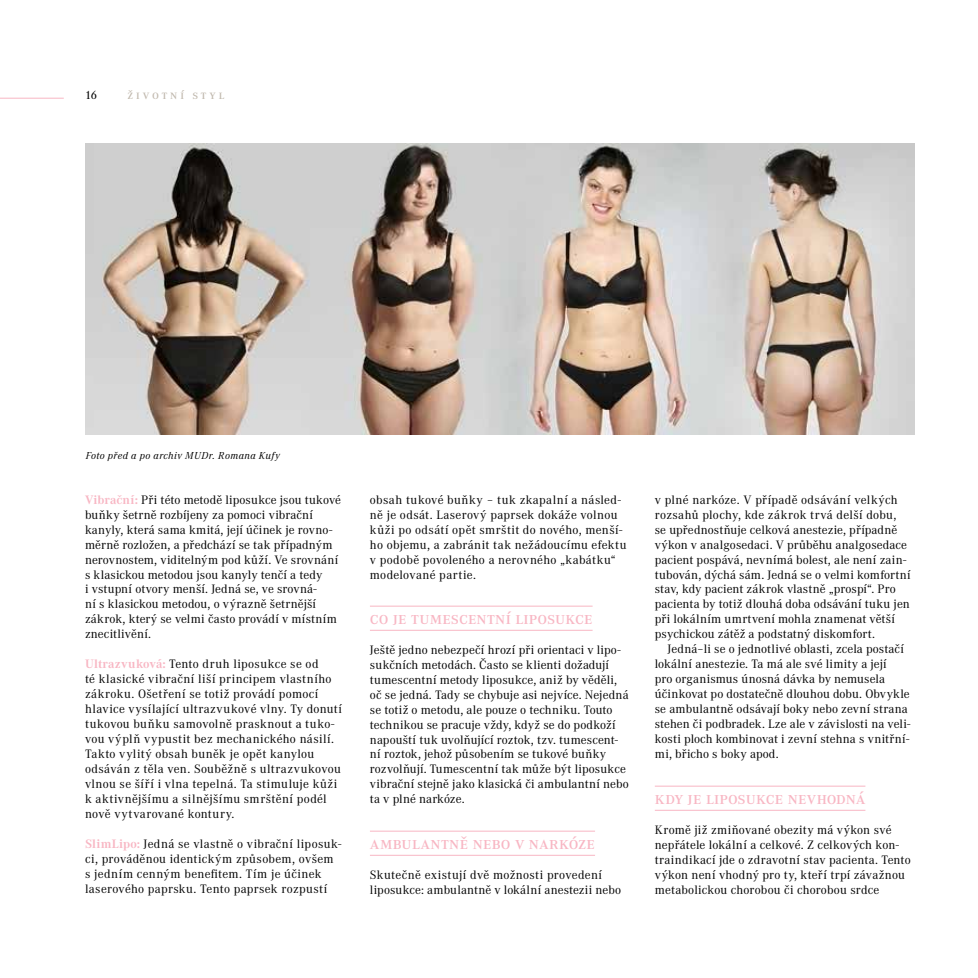
<style>
.page{position:relative;width:978px;height:978px;background:#fff}
.page>*{position:absolute;margin:0;border:0;box-sizing:border-box;transform-origin:0 0}
.t1{font:500 18px "Corporate ATOT";letter-spacing:.01em;color:#f8b6c3}
.t2{font:12.75px/15px "Corporate ATOT";letter-spacing:.015em;color:#000}
.t3{font:500 12.75px "Corporate ATOT";letter-spacing:.23em;color:#c1b9ae}
.t4{font:500 12px "Corporate ATOT";color:#000}
.t5{font:italic 10.5px "Corporate ATOT";letter-spacing:.045em;color:#000}
.s1{font-weight:700;color:#f8b6c3}
</style>
<div class="page">
<hr style="left:0;top:98px;width:64px;height:1px;background:#f8b6c3">
<hr style="left:370px;top:606px;width:223px;height:1px;background:#f8b6c3">
<hr style="left:370px;top:630px;width:223px;height:1px;background:#f8b6c3">
<hr style="left:370px;top:831px;width:225px;height:1px;background:#f8b6c3">
<hr style="left:370px;top:855px;width:225px;height:1px;background:#f8b6c3">
<hr style="left:655px;top:786px;width:210px;height:1px;background:#f8b6c3">
<hr style="left:655px;top:810px;width:210px;height:1px;background:#f8b6c3">
<img style="left:85px;top:144px;width:829px;height:291px">
<p class="t4" style="left:85px;top:88px;width:14px">16</p>
<p class="t3" style="left:128px;top:87px;width:98px">životní styl</p>
<p class="t5" style="left:86px;top:449px;width:196px">Foto před a po archiv MUDr. Romana Kufy</p>
<p class="t2" style="left:85px;top:492px;width:257px"><span class="s1">Vibrační:</span> Při této metodě liposukce jsou tukové buňky šetrně rozbíjeny za pomoci vibrační kanyly, která sama kmitá, její účinek je rovno&shy;měrně rozložen, a předchází se tak případným nerovnostem, viditelným pod kůží. Ve srovnání s klasickou metodou jsou kanyly tenčí a tedy<br>i vstupní otvory menší. Jedná se, ve srovná-<br>ní s klasickou metodou, o výrazně šetrnější zákrok, který se velmi často provádí v místním znecitlivění.</p>
<p class="t2" style="left:85px;top:657px;width:258px"><span class="s1">Ultrazvuková:</span> Tento druh liposukce se od<br>té klasické vibrační liší principem vlastního zákroku. Ošetření se totiž provádí pomocí hlavice vysílající ultrazvukové vlny. Ty donutí tukovou buňku samovolně prasknout a tuko&shy;vou výplň vypustit bez mechanického násilí.<br>Takto vylitý obsah buněk je opět kanylou odsáván z těla ven. Souběžně s ultrazvukovou vlnou se šíří i vlna tepelná. Ta stimuluje kůži k aktivnějšímu a silnějšímu smrštění podél nově vytvarované kontury.</p>
<p class="t2" style="left:85px;top:837px;width:258px"><span class="s1">SlimLipo:</span> Jedná se vlastně o vibrační liposuk&shy;ci, prováděnou identickým způsobem, ovšem s jedním cenným benefitem. Tím je účinek laserového paprsku. Tento paprsek rozpustí</p>
<p class="t2" style="left:370px;top:492px;width:258px">obsah tukové buňky – tuk zkapalní a násled&shy;ně je odsát. Laserový paprsek dokáže volnou kůži po odsátí opět smrštit do nového, menší&shy;ho objemu, a zabránit tak nežádoucímu efektu v podobě povoleného a nerovného „kabátku“ modelované partie.</p>
<h1 class="t1" style="left:370px;top:608px;width:224px">co je tumescentní liposukce</h1>
<p class="t2" style="left:370px;top:642px;width:260px">Ještě jedno nebezpečí hrozí při orientaci v lipo&shy;sukčních metodách. Často se klienti dožadují tumescentní metody liposukce, aniž by věděli, oč se jedná. Tady se chybuje asi nejvíce. Nejedná se totiž o metodu, ale pouze o techniku. Touto technikou se pracuje vždy, když se do podkoží napouští tuk uvolňující roztok, tzv. tumescent&shy;ní roztok, jehož působením se tukové buňky rozvolňují. Tumescentní tak může být liposukce vibrační stejně jako klasická či ambulantní nebo ta v plné narkóze.</p>
<h1 class="t1" style="left:370px;top:833px;width:227px">ambulantně nebo v narkóze</h1>
<p class="t2" style="left:370px;top:867px;width:253px">Skutečně existují dvě možnosti provedení liposukce: ambulantně v lokální anestezii nebo</p>
<p class="t2" style="left:655px;top:492px;width:257px">v plné narkóze. V případě odsávání velkých rozsahů plochy, kde zákrok trvá delší dobu, se upřednostňuje celková anestezie, případně výkon v analgosedaci. V průběhu analgosedace pacient pospává, nevnímá bolest, ale není zain&shy;tubován, dýchá sám. Jedná se o velmi komfortní stav, kdy pacient zákrok vlastně „prospí“. Pro pacienta by totiž dlouhá doba odsávání tuku jen při lokálním umrtvení mohla znamenat větší psychickou zátěž a podstatný diskomfort.</p>
<p class="t2" style="left:655px;top:642px;width:257px;text-indent:13px">Jedná–li se o jednotlivé oblasti, zcela postačí lokální anestezie. Ta má ale své limity a její<br>pro organismus únosná dávka by nemusela účinkovat po dostatečně dlouhou dobu. Obvykle se ambulantně odsávají boky nebo zevní strana stehen či podbradek. Lze ale v závislosti na veli&shy;kosti ploch kombinovat i zevní stehna s vnitřní&shy;mi, břicho s boky apod.</p>
<h1 class="t1" style="left:655px;top:788px;width:212px">kdy je liposukce nevhodná</h1>
<p class="t2" style="left:655px;top:822px;width:257px">Kromě již zmiňované obezity má výkon své nepřátele lokální a celkové. Z celkových kon&shy;traindikací jde o zdravotní stav pacienta. Tento výkon není vhodný pro ty, kteří trpí závažnou metabolickou chorobou či chorobou srdce</p>
</div>
